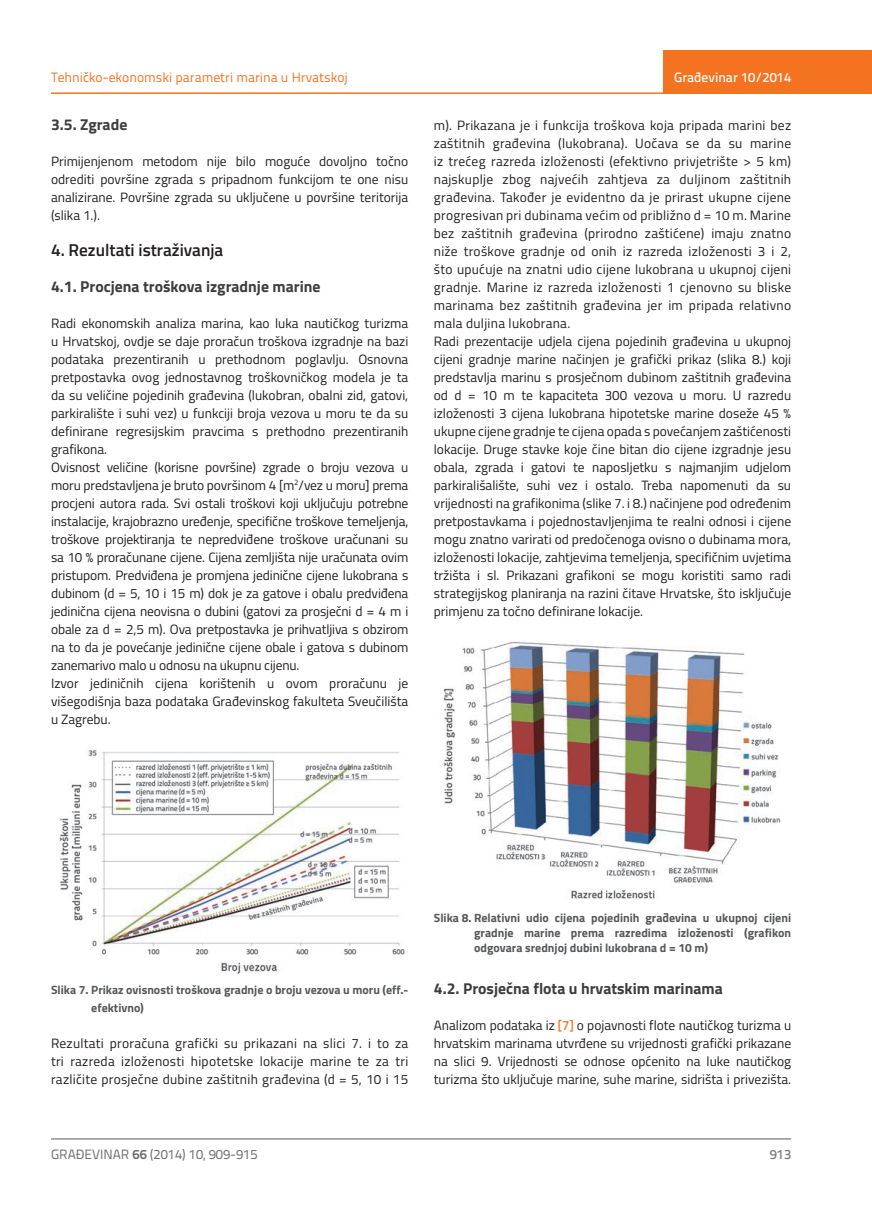
<style>
.page{position:relative;width:872px;height:1212px;background:#fff}
.page>*{position:absolute;margin:0;border:0;box-sizing:border-box;transform-origin:0 0}
.t1{font:600 17.25px "Titillium";color:#231f20}
.t2{font:700 15.75px "Titillium";color:#3e3e3f}
.t3{font:13.5px/18px "Titillium";color:#231f20;text-align:justify}
.t4{font:13.5px "Titillium Text 22 L";color:#f47321}
.t5{font:13.5px "Titillium Text 22 L";color:#6c6d70}
.t6{font:500 13.5px "Titillium Text 22 L";color:#fff}
.t7{font:500 13.5px "Titillium Text 22 L";color:#787a7d}
.t8{font:700 12px/15px "Titillium";color:#57585a}
.s1{font-family:"Titillium Text 22 L";font-weight:500;color:#f47321}
.s2{font-weight:700}
</style>
<div class="page">
<hr style="left:51px;top:92px;width:821px;height:2px;background:#f47321">
<div style="left:663px;top:50px;width:209px;height:44px;background:#f47321"></div>
<hr style="left:51px;top:1139px;width:740px;height:1px;background:#57585a">
<img style="left:59px;top:750px;width:346px;height:224px">
<img style="left:443px;top:641px;width:338px;height:258px">
<p class="t4" style="left:51px;top:68px;width:298px">Tehničko-ekonomski parametri marina u Hrvatskoj</p>
<p class="t2" style="left:51px;top:112px;width:78px">3.5. Zgrade</p>
<p class="t3" style="left:51px;top:151px;width:359px">Primijenjenom metodom nije bilo moguće dovoljno točno odrediti površine zgrada s pripadnom funkcijom te one nisu analizirane. Površine zgrada su uključene u površine teritorija (slika 1.).</p>
<p class="t1" style="left:51px;top:237px;width:174px">4. Rezultati istraživanja</p>
<p class="t2" style="left:51px;top:274px;width:271px">4.1. Procjena troškova izgradnje marine</p>
<p class="t3" style="left:51px;top:313px;width:359px;text-align:left">Radi ekonomskih analiza marina, kao luka nautičkog turizma u Hrvatskoj, ovdje se daje proračun troškova izgradnje na bazi podataka prezentiranih u prethodnom poglavlju. Osnovna pretpostavka ovog jednostavnog troškovničkog modela je ta da su veličine pojedinih građevina (lukobran, obalni zid, gatovi, parkiralište i suhi vez) u funkciji broja vezova u moru te da su definirane regresijskim pravcima s prethodno prezentiranih grafikona.<br>Ovisnost veličine (korisne površine) zgrade o broju vezova u moru predstavljena je bruto površinom 4 [m<sup>2</sup>/vez u moru] prema procjeni autora rada. Svi ostali troškovi koji uključuju potrebne instalacije, krajobrazno uređenje, specifične troškove temeljenja, troškove projektiranja te nepredviđene troškove uračunani su sa 10 % proračunane cijene. Cijena zemljišta nije uračunata ovim pristupom. Predviđena je promjena jedinične cijene lukobrana s dubinom (d = 5, 10 i 15 m) dok je za gatove i obalu predviđena jedinična cijena neovisna o dubini (gatovi za prosječni d = 4 m i obale za d = 2,5 m). Ova pretpostavka je prihvatljiva s obzirom na to da je povećanje jedinične cijene obale i gatova s dubinom zanemarivo malo u odnosu na ukupnu cijenu.<br>Izvor jediničnih cijena korištenih u ovom proračunu je višegodišnja baza podataka Građevinskog fakulteta Sveučilišta u Zagrebu.</p>
<p class="t6" style="left:674px;top:67px;width:118px">Građevinar 10/2014</p>
<p class="t3" style="left:434px;top:115px;width:359px;text-align:left">m). Prikazana je i funkcija troškova koja pripada marini bez zaštitnih građevina (lukobrana). Uočava se da su marine iz trećeg razreda izloženosti (efektivno privjetrište &gt; 5 km) najskuplje zbog najvećih zahtjeva za duljinom zaštitnih građevina. Također je evidentno da je prirast ukupne cijene progresivan pri dubinama većim od približno d = 10 m. Marine bez zaštitnih građevina (prirodno zaštićene) imaju znatno niže troškove gradnje od onih iz razreda izloženosti 3 i 2, što upućuje na znatni udio cijene lukobrana u ukupnoj cijeni gradnje. Marine iz razreda izloženosti 1 cjenovno su bliske marinama bez zaštitnih građevina jer im pripada relativno mala duljina lukobrana.<br>Radi prezentacije udjela cijena pojedinih građevina u ukupnoj cijeni gradnje marine načinjen je grafički prikaz (slika 8.) koji predstavlja marinu s prosječnom dubinom zaštitnih građevina od d = 10 m te kapaciteta 300 vezova u moru. U razredu izloženosti 3 cijena lukobrana hipotetske marine doseže 45 % ukupne cijene gradnje te cijena opada s povećanjem zaštićenosti lokacije. Druge stavke koje čine bitan dio cijene izgradnje jesu obala, zgrada i gatovi te naposljetku s najmanjim udjelom parkirališalište, suhi vez i ostalo. Treba napomenuti da su vrijednosti na grafikonima (slike 7. i 8.) načinjene pod određenim pretpostavkama i pojednostavljenjima te realni odnosi i cijene mogu znatno varirati od predočenoga ovisno o dubinama mora, izloženosti lokacije, zahtjevima temeljenja, specifičnim uvjetima tržišta i sl. Prikazani grafikoni se mogu koristiti samo radi strategijskog planiranja na razini čitave Hrvatske, što isključuje primjenu za točno definirane lokacije.</p>
<p class="t8" style="left:91px;top:980px;width:318px;line-height:18px;text-indent:-40px">Slika 7. Prikaz ovisnosti troškova gradnje o broju vezova u moru (eff.- efektivno)</p>
<p class="t3" style="left:51px;top:1034px;width:359px">Rezultati proračuna grafički su prikazani na slici 7. i to za tri razreda izloženosti hipotetske lokacije marine te za tri različite prosječne dubine zaštitnih građevina (d = 5, 10 i 15</p>
<p class="t8" style="left:474px;top:910px;width:318px;text-align:justify;text-indent:-40px">Slika 8. Relativni udio cijena pojedinih građevina u ukupnoj cijeni gradnje marine prema razredima izloženosti (grafikon odgovara srednjoj dubini lukobrana d = 10 m)</p>
<p class="t2" style="left:434px;top:977px;width:290px">4.2. Prosječna flota u hrvatskim marinama</p>
<p class="t3" style="left:434px;top:1016px;width:359px">Analizom podataka iz <span class="s1">[7]</span> o pojavnosti flote nautičkog turizma u hrvatskim marinama utvrđene su vrijednosti grafički prikazane na slici 9. Vrijednosti se odnose općenito na luke nautičkog turizma što uključuje marine, suhe marine, sidrišta i privezišta.</p>
<p class="t5" style="left:51px;top:1144px;width:208px">GRAĐEVINAR <span class="s2">66</span> (2014) 10, 909-915</p>
<p class="t7" style="left:769px;top:1144px;width:23px">913</p>
</div>
